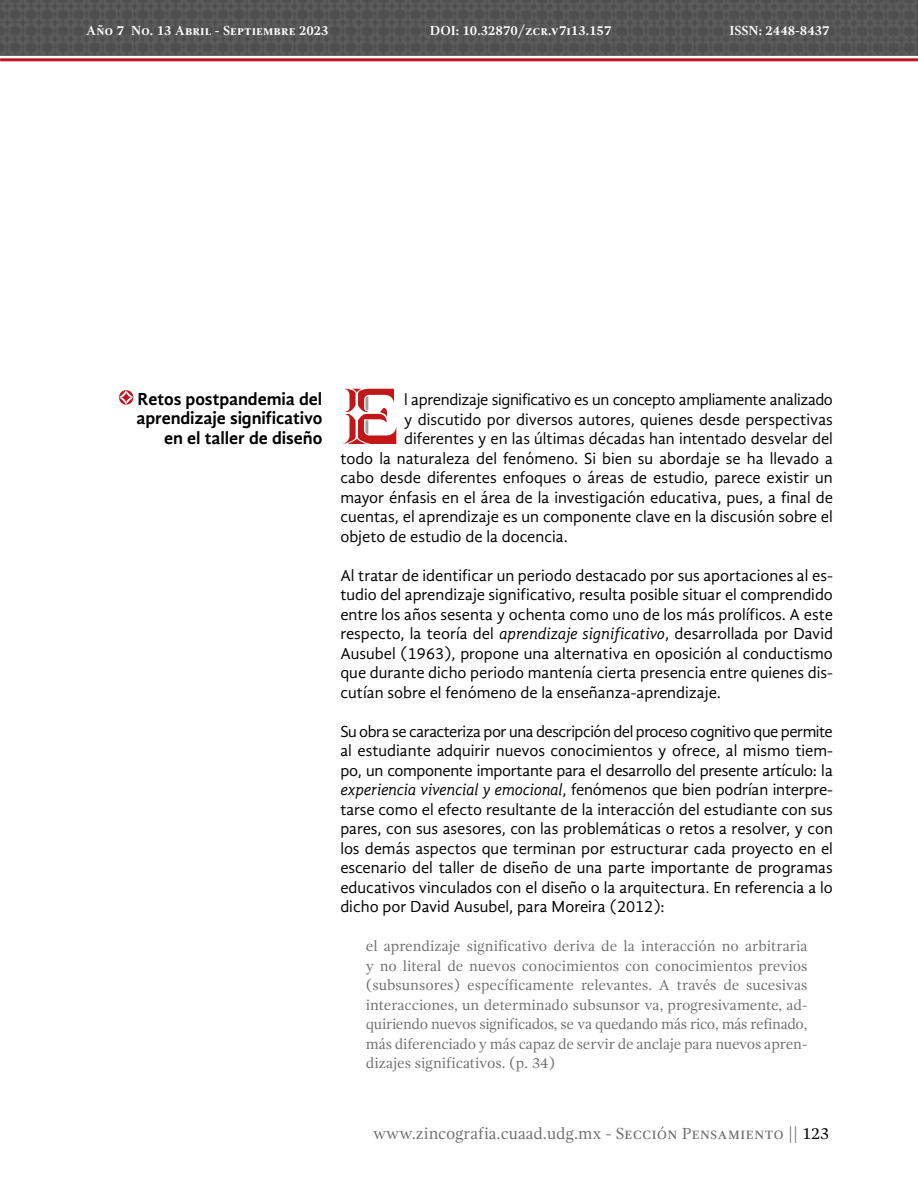
<style>
.page{position:relative;width:918px;height:1188px;background:#fff}
.page>*{position:absolute;margin:0;border:0;box-sizing:border-box;transform-origin:0 0}
.t1{font:700 18px/19.5px "Gandhi Sans";letter-spacing:-.005em;color:#000;text-align:right}
.t2{font:16.5px/19.5px "Gandhi Sans";color:#000;text-align:justify}
.t3{font:16.5px "Gandhi Sans";letter-spacing:-.02em;color:#000}
.t4{font:16.5px "Gandhi Serif";color:#706f6f}
.t5{font:15px/19.5px "Gandhi Serif";letter-spacing:-.01em;color:#706f6f;text-align:justify}
.t6{font:700 13.5px "Gandhi Serif";color:#fff}
.s1{font-style:italic}
.s2{color:#000}
</style>
<div class="page">
<div style="left:0;top:0;width:918px;height:56px;background:#565554"></div>
<hr style="left:0;top:58px;width:918px;height:3px;background:#be1622">
<svg style="left:342px;top:389px;width:54px;height:55px"></svg>
<svg style="left:119px;top:390px;width:14px;height:15px"></svg>
<p class="t6" style="left:86px;top:23px;width:244px">Año 7 No. 13 Abril - Septiembre 2023</p>
<p class="t6" style="left:430px;top:23px;width:183px">DOI: 10.32870/zcr.v7i13.157</p>
<p class="t6" style="left:730px;top:23px;width:102px">ISSN: 2448-8437</p>
<p class="t1" style="left:136px;top:389px;width:187px">Retos postpandemia del aprendizaje significativo en el taller de diseño</p>
<p class="t3" style="left:404px;top:390px;width:430px">l aprendizaje significativo es un concepto ampliamente analizado</p>
<p class="t2" style="left:404px;top:409px;width:430px">y discutido por diversos autores, quienes desde perspectivas</p>
<p class="t2" style="left:404px;top:429px;width:430px">diferentes y en las últimas décadas han intentado desvelar del</p>
<p class="t2" style="left:340px;top:448px;width:494px">todo la naturaleza del fenómeno. Si bien su abordaje se ha llevado a</p>
<p class="t2" style="left:340px;top:468px;width:494px">cabo desde diferentes enfoques o áreas de estudio, parece existir un</p>
<p class="t2" style="left:340px;top:487px;width:494px">mayor énfasis en el área de la investigación educativa, pues, a final de</p>
<p class="t2" style="left:340px;top:507px;width:494px">cuentas, el aprendizaje es un componente clave en la discusión sobre el</p>
<p class="t2" style="left:340px;top:526px;width:229px">objeto de estudio de la docencia.</p>
<p class="t2" style="left:340px;top:565px;width:494px">Al tratar de identificar un periodo destacado por sus aportaciones al es&shy;tudio del aprendizaje significativo, resulta posible situar el comprendido entre los años sesenta y ochenta como uno de los más prolíficos. A este respecto, la teoría del <span class="s1">aprendizaje significativo</span>, desarrollada por David Ausubel (1963), propone una alternativa en oposición al conductismo que durante dicho periodo mantenía cierta presencia entre quienes dis&shy;cutían sobre el fenómeno de la enseñanza-aprendizaje.</p>
<p class="t2" style="left:340px;top:721px;width:494px">Su obra se caracteriza por una descripción del proceso cognitivo que permite al estudiante adquirir nuevos conocimientos y ofrece, al mismo tiem&shy;po, un componente importante para el desarrollo del presente artículo: la <span class="s1">experiencia vivencial y emocional</span>, fenómenos que bien podrían interpre&shy;tarse como el efecto resultante de la interacción del estudiante con sus pares, con sus asesores, con las problemáticas o retos a resolver, y con los demás aspectos que terminan por estructurar cada proyecto en el escenario del taller de diseño de una parte importante de programas educativos vinculados con el diseño o la arquitectura. En referencia a lo dicho por David Ausubel, para Moreira (2012):</p>
<p class="t5" style="left:366px;top:936px;width:443px">el aprendizaje significativo deriva de la interacción no arbitraria y no literal de nuevos conocimientos con conocimientos previos (subsunsores) específicamente relevantes. A través de sucesivas interacciones, un determinado subsunsor va, progresivamente, ad&shy;quiriendo nuevos significados, se va quedando más rico, más refinado, más diferenciado y más capaz de servir de anclaje para nuevos apren&shy;dizajes significativos. (p. 34)</p>
<p class="t4" style="left:373px;top:1124px;width:458px">www.zincografia.cuaad.udg.mx - Sección Pensamiento || <span class="s2">123</span></p>
</div>
